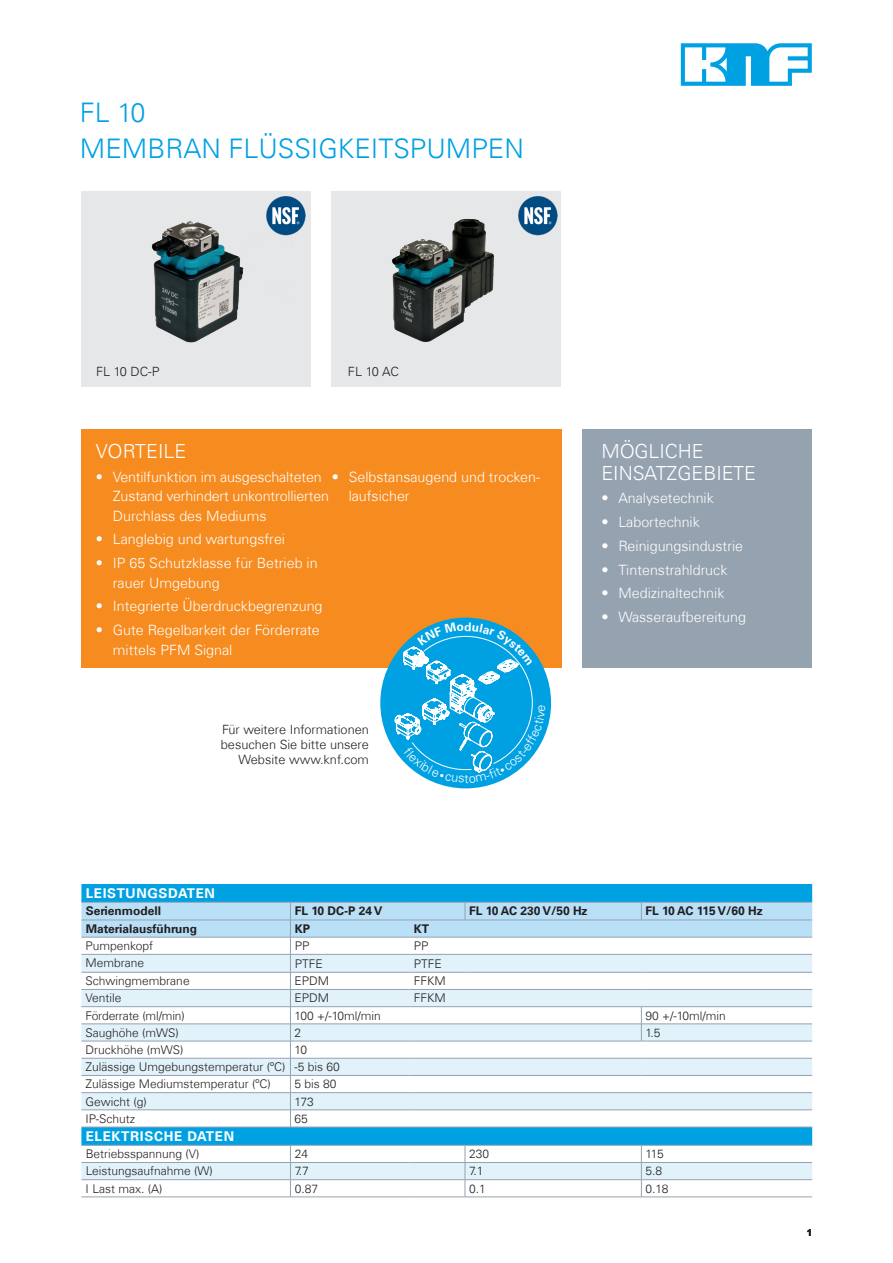
<style>
.page{position:relative;width:893px;height:1263px;background:#fff}
.page>*{position:absolute;margin:0;border:0;box-sizing:border-box;transform-origin:0 0}
.t1{font:300 27px/36px "Univers Com 45";color:#00a1e3}
.t2{font:300 19.5px/21.8px "Univers Com 45";color:#fff}
.t3{font:300 14.25px/19.5px "Univers Com 45";color:#fff}
.t4{font:700 13.5px "Univers Com 65";letter-spacing:.05em;color:#fff}
.t5{font:300 12.75px/15px "Univers Com 45";color:#231f20;text-align:right}
.t6{font:300 12.75px "Univers LT Std";color:#fff}
.t7{font:300 12px/17.2px "Univers Com 45";color:#231f20}
.t8{font:700 12px "Univers Com 65";color:#231f20}
.t9{font:700 9.75px "Arial";color:#231f20}
</style>
<div class="page">
<div style="left:332px;top:191px;width:229px;height:196px;background:#e6e7e9"></div>
<div style="left:81px;top:191px;width:229px;height:196px;background:#e6e7e9"></div>
<img style="left:151px;top:221px;width:93px;height:122px">
<div style="left:81px;top:429px;width:480px;height:239px;background:#f68b1f"></div>
<svg style="left:681px;top:43px;width:131px;height:43px"></svg>
<div style="left:583px;top:429px;width:229px;height:239px;background:#95a2b0"></div>
<img style="left:392px;top:218px;width:102px;height:124px">
<img style="left:518px;top:196px;width:40px;height:40px">
<img style="left:266px;top:196px;width:40px;height:40px">
<div style="left:380px;top:618px;width:171px;height:170px;background:#00a1e3;border-radius:50%"></div>
<div style="left:81px;top:884px;width:731px;height:18px;background:#00a1e3"></div>
<svg style="left:81px;top:1128px;width:731px;height:51px"></svg>
<hr style="left:81px;top:1162px;width:209px;height:1px;background:#95a2b0">
<hr style="left:81px;top:1179px;width:209px;height:1px;background:#95a2b0">
<hr style="left:81px;top:1145px;width:209px;height:1px;background:#95a2b0">
<hr style="left:81px;top:1127px;width:209px;height:1px;background:#95a2b0">
<hr style="left:81px;top:1196px;width:209px;height:1px;background:#95a2b0">
<hr style="left:290px;top:1145px;width:119px;height:1px;background:#95a2b0">
<hr style="left:409px;top:1145px;width:56px;height:1px;background:#95a2b0">
<hr style="left:465px;top:1145px;width:176px;height:1px;background:#95a2b0">
<hr style="left:290px;top:1162px;width:119px;height:1px;background:#95a2b0">
<hr style="left:409px;top:1162px;width:56px;height:1px;background:#95a2b0">
<hr style="left:465px;top:1162px;width:176px;height:1px;background:#95a2b0">
<hr style="left:290px;top:1179px;width:119px;height:1px;background:#95a2b0">
<svg style="left:290px;top:1145px;width:1px;height:51px"></svg>
<hr style="left:409px;top:1179px;width:56px;height:1px;background:#95a2b0">
<hr style="left:465px;top:1179px;width:176px;height:1px;background:#95a2b0">
<svg style="left:465px;top:1145px;width:1px;height:51px"></svg>
<hr style="left:290px;top:1196px;width:119px;height:1px;background:#95a2b0">
<hr style="left:409px;top:1196px;width:56px;height:1px;background:#95a2b0">
<hr style="left:465px;top:1196px;width:176px;height:1px;background:#95a2b0">
<hr style="left:641px;top:1145px;width:171px;height:1px;background:#95a2b0">
<hr style="left:641px;top:1162px;width:171px;height:1px;background:#95a2b0">
<hr style="left:641px;top:1179px;width:171px;height:1px;background:#95a2b0">
<svg style="left:641px;top:1145px;width:1px;height:51px"></svg>
<hr style="left:641px;top:1196px;width:171px;height:1px;background:#95a2b0">
<hr style="left:290px;top:1127px;width:119px;height:1px;background:#95a2b0">
<hr style="left:409px;top:1127px;width:56px;height:1px;background:#95a2b0">
<hr style="left:465px;top:1127px;width:176px;height:1px;background:#95a2b0">
<hr style="left:641px;top:1127px;width:171px;height:1px;background:#95a2b0">
<svg style="left:81px;top:902px;width:731px;height:225px"></svg>
<hr style="left:409px;top:989px;width:56px;height:1px;background:#95a2b0">
<hr style="left:465px;top:989px;width:176px;height:1px;background:#95a2b0">
<hr style="left:641px;top:989px;width:171px;height:1px;background:#95a2b0">
<hr style="left:290px;top:1006px;width:119px;height:1px;background:#95a2b0">
<hr style="left:409px;top:1006px;width:56px;height:1px;background:#95a2b0">
<hr style="left:465px;top:1006px;width:176px;height:1px;background:#95a2b0">
<hr style="left:641px;top:1006px;width:171px;height:1px;background:#95a2b0">
<svg style="left:383px;top:622px;width:163px;height:161px"></svg>
<h1 class="t1" style="left:80px;top:94px;width:445px">FL 10<br>MEMBRAN FLÜSSIGKEITSPUMPEN</h1>
<p class="t5" style="left:96px;top:363px;width:65px">FL 10 DC-P</p>
<p class="t5" style="left:348px;top:363px;width:53px">FL 10 AC</p>
<h2 class="t2" style="left:96px;top:440px;width:92px">VORTEILE</h2>
<p class="t3" style="left:113px;top:467px;width:218px;text-indent:-17px">• Ventilfunktion im ausgeschalteten<br>Zustand verhindert unkontrollierten<br>Durchlass des Mediums</p>
<p class="t3" style="left:96px;top:530px;width:191px">• Langlebig und wartungsfrei</p>
<p class="t3" style="left:113px;top:553px;width:206px;text-indent:-17px">• IP 65 Schutzklasse für Betrieb in rauer Umgebung</p>
<p class="t3" style="left:96px;top:597px;width:228px">• Integrierte Überdruckbegrenzung</p>
<p class="t3" style="left:113px;top:620px;width:208px;text-indent:-17px">• Gute Regelbarkeit der Förderrate mittels PFM Signal</p>
<p class="t3" style="left:349px;top:467px;width:193px;text-indent:-17px">• Selbstansaugend und trocken&shy;laufsicher</p>
<p class="t5" style="left:221px;top:722px;width:150px">Für weitere Informationen besuchen Sie bitte unsere<br>Website www.knf.com</p>
<p class="t6" style="left:464px;top:770px;width:6px">t</p>
<h2 class="t2" style="left:601px;top:440px;width:156px">MÖGLICHE<br>EINSATZGEBIETE</h2>
<p class="t3" style="left:601px;top:489px;width:114px">• Analysetechnik</p>
<p class="t3" style="left:601px;top:512px;width:100px">• Labortechnik</p>
<p class="t3" style="left:601px;top:536px;width:143px">• Reinigungsindustrie</p>
<p class="t3" style="left:601px;top:560px;width:128px">• Tintenstrahldruck</p>
<p class="t3" style="left:601px;top:584px;width:125px">• Medizinaltechnik</p>
<p class="t3" style="left:601px;top:607px;width:146px">• Wasseraufbereitung</p>
<p class="t4" style="left:86px;top:885px;width:131px">LEISTUNGSDATEN</p>
<p class="t8" style="left:86px;top:904px;width:77px">Serienmodell</p>
<p class="t8" style="left:295px;top:904px;width:89px">FL 10 DC-P 24 V</p>
<p class="t8" style="left:469px;top:904px;width:120px">FL 10 AC 230 V/50 Hz</p>
<p class="t8" style="left:646px;top:904px;width:119px">FL 10 AC 115 V/60 Hz</p>
<p class="t8" style="left:86px;top:921px;width:113px">Materialausführung</p>
<p class="t8" style="left:295px;top:921px;width:17px">KP</p>
<p class="t8" style="left:414px;top:921px;width:17px">KT</p>
<p class="t7" style="left:86px;top:937px;width:69px">Pumpenkopf</p>
<p class="t7" style="left:295px;top:937px;width:16px">PP</p>
<p class="t7" style="left:414px;top:937px;width:16px">PP</p>
<p class="t7" style="left:86px;top:954px;width:60px">Membrane</p>
<p class="t7" style="left:295px;top:955px;width:30px">PTFE</p>
<p class="t7" style="left:414px;top:955px;width:30px">PTFE</p>
<p class="t7" style="left:86px;top:972px;width:106px">Schwingmembrane</p>
<p class="t7" style="left:295px;top:972px;width:36px">EPDM</p>
<p class="t7" style="left:414px;top:972px;width:34px">FFKM</p>
<p class="t7" style="left:86px;top:989px;width:37px">Ventile</p>
<p class="t7" style="left:295px;top:989px;width:36px">EPDM</p>
<p class="t7" style="left:414px;top:989px;width:34px">FFKM</p>
<p class="t7" style="left:86px;top:1007px;width:101px">Förderrate (ml/min)</p>
<p class="t7" style="left:295px;top:1007px;width:88px">100 +/-10ml/min</p>
<p class="t7" style="left:646px;top:1007px;width:82px">90 +/-10ml/min</p>
<p class="t7" style="left:86px;top:1024px;width:95px">Saughöhe (mWS)</p>
<p class="t7" style="left:295px;top:1024px;width:8px">2</p>
<p class="t7" style="left:645px;top:1024px;width:16px">1.5</p>
<p class="t7" style="left:86px;top:1041px;width:99px">Druckhöhe (mWS)</p>
<p class="t7" style="left:86px;top:1041px;width:256px;text-indent:209px">10<br>Zulässige Umgebungstemperatur (ºC) -5 bis 60<br>Zulässige Mediumstemperatur (ºC)</p>
<p class="t7" style="left:295px;top:1075px;width:44px">5 bis 80</p>
<p class="t7" style="left:86px;top:1093px;width:63px">Gewicht (g)</p>
<p class="t7" style="left:295px;top:1093px;width:21px">173</p>
<p class="t7" style="left:86px;top:1110px;width:51px">IP-Schutz</p>
<p class="t7" style="left:295px;top:1110px;width:15px">65</p>
<p class="t4" style="left:86px;top:1128px;width:150px">ELEKTRISCHE DATEN</p>
<p class="t7" style="left:86px;top:1145px;width:115px">Betriebsspannung (V)</p>
<p class="t7" style="left:295px;top:1145px;width:15px">24</p>
<p class="t7" style="left:469px;top:1145px;width:22px">230</p>
<p class="t7" style="left:646px;top:1145px;width:20px">115</p>
<p class="t7" style="left:86px;top:1162px;width:129px">Leistungsaufnahme (W)</p>
<p class="t7" style="left:295px;top:1162px;width:16px">7.7</p>
<p class="t7" style="left:469px;top:1162px;width:16px">7.1</p>
<p class="t7" style="left:646px;top:1162px;width:18px">5.8</p>
<p class="t7" style="left:86px;top:1180px;width:78px">I Last max. (A)</p>
<p class="t7" style="left:295px;top:1180px;width:25px">0.87</p>
<p class="t7" style="left:469px;top:1180px;width:18px">0.1</p>
<p class="t7" style="left:646px;top:1180px;width:24px">0.18</p>
<p class="t9" style="left:807px;top:1226px;width:7px">1</p>
</div>
